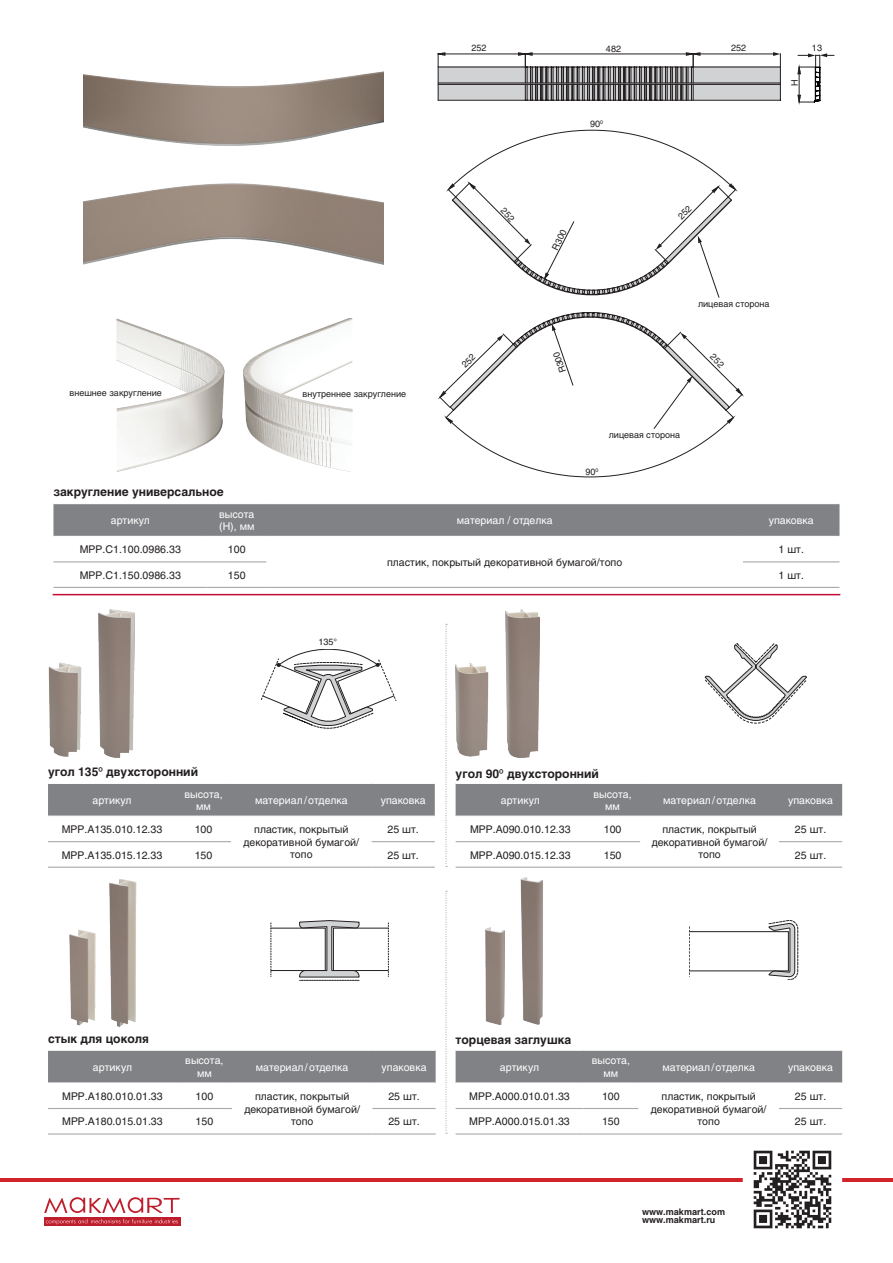
<style>
.page{position:relative;width:893px;height:1263px;background:#fff}
.page>*{position:absolute;margin:0;border:0;box-sizing:border-box;transform-origin:0 0}
.артикулы{font:700 12px "Helios";color:#231f20}
.t1{font:10.5px/12.6px "Helios";color:#231f20;text-align:center}
.t2{font:10.5px/12.6px "Helios";color:#fff;text-align:center}
.схемы{font:9px "Helios";color:#231f20}
.t3{font:700 9px/8.6px "Helios";color:#231f20}
.s1{font-family:"Arial";font-weight:400}
</style>
<div class="page">
<hr style="left:0;top:1178px;width:893px;height:3px;background:#d1232a">
<img style="left:746px;top:1150px;width:93px;height:79px">
<div style="left:44px;top:1217px;width:136px;height:9px;background:#be1d2c"></div>
<svg style="left:46px;top:1219px;width:132px;height:5px"></svg>
<svg style="left:44px;top:1197px;width:136px;height:16px"></svg>
<img style="left:84px;top:72px;width:299px;height:74px">
<div style="left:53px;top:504px;width:786px;height:32px;background:#808285"></div>
<hr style="left:53px;top:561px;width:154px;height:1px;background:#a8a9ad">
<hr style="left:207px;top:561px;width:59px;height:1px;background:#a8a9ad">
<hr style="left:743px;top:561px;width:96px;height:1px;background:#a8a9ad">
<hr style="left:53px;top:587px;width:154px;height:1px;background:#a8a9ad">
<hr style="left:743px;top:587px;width:96px;height:1px;background:#a8a9ad">
<hr style="left:207px;top:587px;width:59px;height:1px;background:#a8a9ad">
<hr style="left:266px;top:587px;width:477px;height:1px;background:#a8a9ad">
<hr style="left:53px;top:594px;width:787px;height:1px;background:#c40c37">
<img style="left:116px;top:319px;width:109px;height:152px">
<img style="left:243px;top:319px;width:109px;height:152px">
<hr style="left:699px;top:54px;width:75px;height:1px;background:#231f20">
<svg style="left:773px;top:52px;width:8px;height:15px"></svg>
<svg style="left:743px;top:82px;width:38px;height:315px"></svg>
<svg style="left:797px;top:53px;width:37px;height:50px"></svg>
<img style="left:84px;top:184px;width:299px;height:81px">
<svg style="left:768px;top:920px;width:30px;height:60px"></svg>
<div style="left:689px;top:931px;width:99px;height:40px;border:1px solid #231f20"></div>
<svg style="left:689px;top:926px;width:1px;height:51px"></svg>
<svg style="left:271px;top:920px;width:118px;height:61px"></svg>
<svg style="left:445px;top:624px;width:2px;height:243px"></svg>
<svg style="left:445px;top:891px;width:2px;height:243px"></svg>
<div style="left:48px;top:784px;width:387px;height:31px;background:#808285"></div>
<hr style="left:48px;top:841px;width:128px;height:1px;background:#a8a9ad">
<hr style="left:176px;top:841px;width:55px;height:1px;background:#a8a9ad">
<hr style="left:372px;top:841px;width:63px;height:1px;background:#a8a9ad">
<hr style="left:48px;top:867px;width:128px;height:1px;background:#a8a9ad">
<hr style="left:176px;top:867px;width:55px;height:1px;background:#a8a9ad">
<hr style="left:372px;top:867px;width:63px;height:1px;background:#a8a9ad">
<hr style="left:231px;top:867px;width:141px;height:1px;background:#a8a9ad">
<div style="left:48px;top:1051px;width:388px;height:31px;background:#808285"></div>
<hr style="left:48px;top:1108px;width:129px;height:1px;background:#a8a9ad">
<hr style="left:177px;top:1108px;width:55px;height:1px;background:#a8a9ad">
<hr style="left:372px;top:1108px;width:64px;height:1px;background:#a8a9ad">
<hr style="left:48px;top:1133px;width:129px;height:1px;background:#a8a9ad">
<hr style="left:177px;top:1133px;width:55px;height:1px;background:#a8a9ad">
<hr style="left:372px;top:1133px;width:64px;height:1px;background:#a8a9ad">
<hr style="left:232px;top:1133px;width:140px;height:1px;background:#a8a9ad">
<div style="left:456px;top:784px;width:386px;height:31px;background:#808285"></div>
<hr style="left:456px;top:841px;width:129px;height:1px;background:#a8a9ad">
<hr style="left:585px;top:841px;width:55px;height:1px;background:#a8a9ad">
<hr style="left:779px;top:841px;width:63px;height:1px;background:#a8a9ad">
<hr style="left:456px;top:867px;width:129px;height:1px;background:#a8a9ad">
<hr style="left:585px;top:867px;width:55px;height:1px;background:#a8a9ad">
<hr style="left:779px;top:867px;width:63px;height:1px;background:#a8a9ad">
<hr style="left:640px;top:867px;width:139px;height:1px;background:#a8a9ad">
<div style="left:456px;top:1051px;width:386px;height:31px;background:#808285"></div>
<hr style="left:456px;top:1108px;width:127px;height:1px;background:#a8a9ad">
<hr style="left:583px;top:1108px;width:55px;height:1px;background:#a8a9ad">
<hr style="left:779px;top:1108px;width:63px;height:1px;background:#a8a9ad">
<hr style="left:456px;top:1133px;width:127px;height:1px;background:#a8a9ad">
<hr style="left:583px;top:1133px;width:55px;height:1px;background:#a8a9ad">
<hr style="left:779px;top:1133px;width:63px;height:1px;background:#a8a9ad">
<hr style="left:638px;top:1133px;width:141px;height:1px;background:#a8a9ad">
<img style="left:48px;top:662px;width:34px;height:95px">
<img style="left:456px;top:663px;width:33px;height:94px">
<img style="left:70px;top:929px;width:25px;height:96px">
<img style="left:99px;top:609px;width:35px;height:149px">
<img style="left:505px;top:609px;width:35px;height:149px">
<img style="left:109px;top:879px;width:27px;height:147px">
<img style="left:485px;top:927px;width:20px;height:97px">
<img style="left:520px;top:877px;width:23px;height:147px">
<svg style="left:261px;top:649px;width:135px;height:79px"></svg>
<svg style="left:705px;top:643px;width:102px;height:80px"></svg>
<svg style="left:438px;top:52px;width:305px;height:425px"></svg>
<p class="схемы" style="left:471px;top:43px;width:17px">252</p>
<p class="схемы" style="left:606px;top:44px;width:17px">482</p>
<p class="схемы" style="left:731px;top:43px;width:17px">252</p>
<p class="схемы" style="left:812px;top:43px;width:12px">13</p>
<p class="схемы" style="left:789px;top:86px;width:8px;rotate:-90deg">H</p>
<p class="схемы" style="left:70px;top:387px;width:94px">внешнее закругление</p>
<p class="схемы" style="left:302px;top:388px;width:105px">внутреннее закругление</p>
<p class="схемы" style="left:590px;top:119px;width:15px">90<sup>0</sup></p>
<p class="схемы" style="left:550px;top:247px;width:23px;rotate:-64deg">R300</p>
<p class="схемы" style="left:558px;top:374px;width:23px;rotate:-110deg">R300</p>
<p class="схемы" style="left:698px;top:298px;width:73px">лицевая сторона</p>
<p class="схемы" style="left:609px;top:430px;width:73px">лицевая сторона</p>
<p class="схемы" style="left:585px;top:466px;width:15px">90<sup>0</sup></p>
<p class="артикулы" style="left:53px;top:485px;width:172px">закругление универсальное</p>
<p class="t2" style="left:111px;top:514px;width:41px">артикул</p>
<p class="t2" style="left:219px;top:508px;width:37px;text-align:left">высота (H), мм</p>
<p class="t2" style="left:457px;top:514px;width:97px">материал / отделка</p>
<p class="t2" style="left:769px;top:514px;width:46px">упаковка</p>
<p class="t1" style="left:80px;top:543px;width:103px">MPP.C1.100.0986.33</p>
<p class="t1" style="left:228px;top:543px;width:19px">100</p>
<p class="t1" style="left:387px;top:556px;width:237px">пластик, покрытый декоративной бумагой/топо</p>
<p class="t1" style="left:778px;top:543px;width:27px">1 шт.</p>
<p class="t1" style="left:80px;top:569px;width:103px">MPP.C1.150.0986.33</p>
<p class="t1" style="left:228px;top:569px;width:19px">150</p>
<p class="t1" style="left:778px;top:569px;width:27px">1 шт.</p>
<p class="схемы" style="left:318px;top:637px;width:20px">135°</p>
<p class="артикулы" style="left:48px;top:765px;width:152px">угол 135<span class="s1">º</span> двухсторонний</p>
<p class="артикулы" style="left:456px;top:766px;width:145px">угол 90<span class="s1">º</span> двухсторонний</p>
<p class="t2" style="left:92px;top:794px;width:41px">артикул</p>
<p class="t2" style="left:184px;top:787px;width:40px">высота, мм</p>
<p class="t2" style="left:255px;top:794px;width:94px">материал/отделка</p>
<p class="t2" style="left:381px;top:794px;width:46px">упаковка</p>
<p class="t1" style="left:62px;top:823px;width:102px">MPP.A135.010.12.33</p>
<p class="t1" style="left:195px;top:823px;width:19px">100</p>
<p class="t1" style="left:243px;top:823px;width:117px">пластик, покрытый декоративной бумагой/ топо</p>
<p class="t1" style="left:388px;top:823px;width:33px">25 шт.</p>
<p class="t1" style="left:62px;top:848px;width:102px">MPP.A135.015.12.33</p>
<p class="t1" style="left:195px;top:848px;width:19px">150</p>
<p class="t1" style="left:388px;top:848px;width:33px">25 шт.</p>
<p class="t2" style="left:501px;top:794px;width:41px">артикул</p>
<p class="t2" style="left:593px;top:787px;width:40px">высота, мм</p>
<p class="t2" style="left:663px;top:794px;width:94px">материал/отделка</p>
<p class="t2" style="left:788px;top:794px;width:46px">упаковка</p>
<p class="t1" style="left:470px;top:823px;width:102px">MPP.A090.010.12.33</p>
<p class="t1" style="left:604px;top:823px;width:19px">100</p>
<p class="t1" style="left:652px;top:823px;width:117px">пластик, покрытый декоративной бумагой/ топо</p>
<p class="t1" style="left:795px;top:823px;width:33px">25 шт.</p>
<p class="t1" style="left:470px;top:848px;width:102px">MPP.A090.015.12.33</p>
<p class="t1" style="left:604px;top:848px;width:19px">150</p>
<p class="t1" style="left:795px;top:848px;width:33px">25 шт.</p>
<p class="артикулы" style="left:48px;top:1032px;width:102px">стык для цоколя</p>
<p class="артикулы" style="left:456px;top:1033px;width:117px">торцевая заглушка</p>
<p class="t2" style="left:93px;top:1060px;width:41px">артикул</p>
<p class="t2" style="left:185px;top:1054px;width:40px">высота, мм</p>
<p class="t2" style="left:256px;top:1060px;width:94px">материал/отделка</p>
<p class="t2" style="left:382px;top:1060px;width:46px">упаковка</p>
<p class="t1" style="left:62px;top:1090px;width:102px">MPP.A180.010.01.33</p>
<p class="t1" style="left:196px;top:1090px;width:19px">100</p>
<p class="t1" style="left:244px;top:1090px;width:117px">пластик, покрытый декоративной бумагой/ топо</p>
<p class="t1" style="left:388px;top:1090px;width:33px">25 шт.</p>
<p class="t1" style="left:62px;top:1115px;width:102px">MPP.A180.015.01.33</p>
<p class="t1" style="left:196px;top:1115px;width:19px">150</p>
<p class="t1" style="left:388px;top:1115px;width:33px">25 шт.</p>
<p class="t2" style="left:500px;top:1060px;width:41px">артикул</p>
<p class="t2" style="left:592px;top:1054px;width:40px">высота, мм</p>
<p class="t2" style="left:662px;top:1060px;width:94px">материал/отделка</p>
<p class="t2" style="left:788px;top:1060px;width:46px">упаковка</p>
<p class="t1" style="left:469px;top:1090px;width:102px">MPP.A000.010.01.33</p>
<p class="t1" style="left:602px;top:1090px;width:19px">100</p>
<p class="t1" style="left:651px;top:1090px;width:117px">пластик, покрытый декоративной бумагой/ топо</p>
<p class="t1" style="left:795px;top:1090px;width:33px">25 шт.</p>
<p class="t1" style="left:469px;top:1115px;width:102px">MPP.A000.015.01.33</p>
<p class="t1" style="left:602px;top:1115px;width:19px">150</p>
<p class="t1" style="left:795px;top:1115px;width:33px">25 шт.</p>
<p class="t3" style="left:642px;top:1207px;width:84px">www.makmart.com www.makmart.ru</p>
</div>
